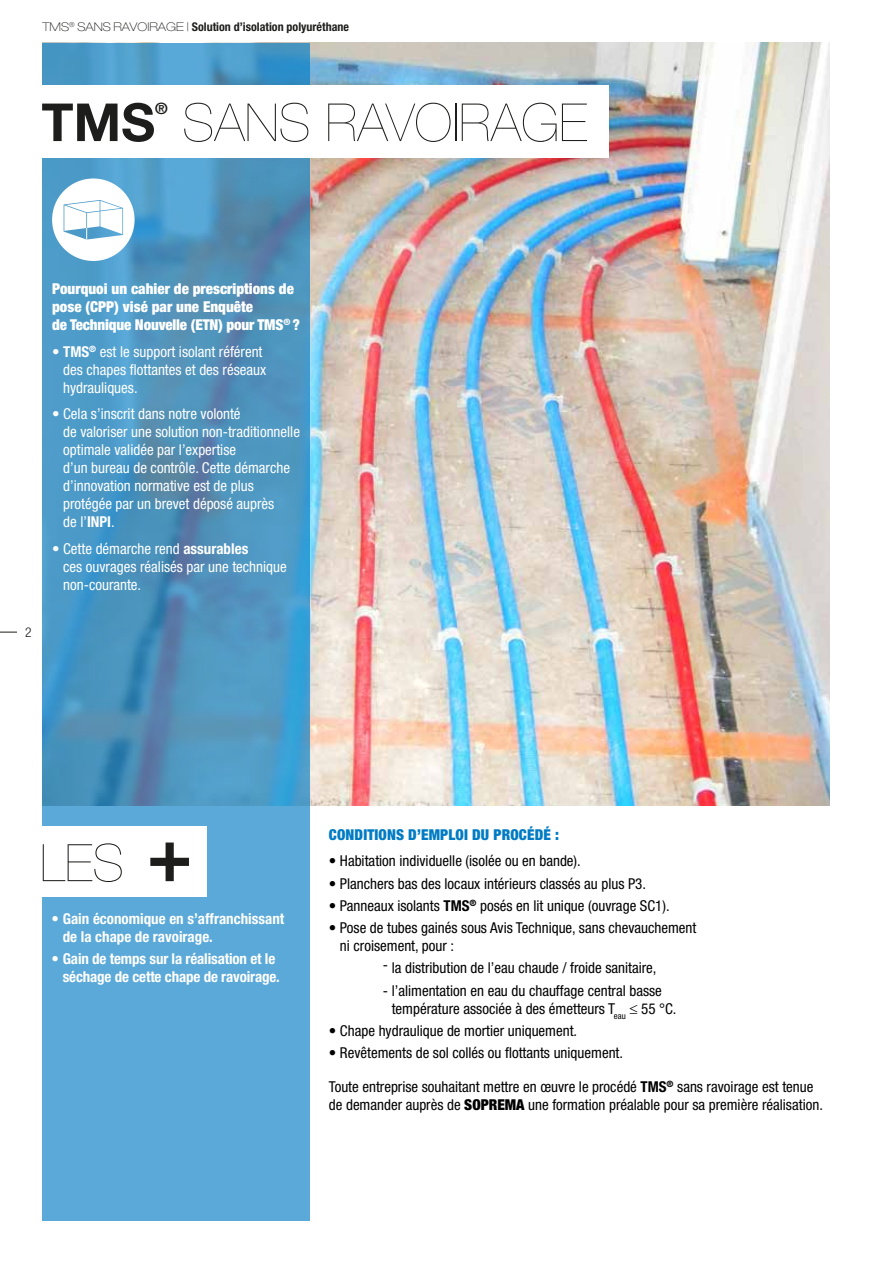
<style>
.page{position:relative;width:893px;height:1263px;background:#fff}
.page>*{position:absolute;margin:0;border:0;box-sizing:border-box;transform-origin:0 0}
.t1{font:200 52.5px "Helvetica Neue";color:#1d1d1b}
.t2{font:700 52.5px "Helvetica Neue";color:#1d1d1b}
.t3{font:200 51.75px "Helvetica Neue";color:#1d1d1b}
.t4{font:700 15.75px "Helvetica Neue";color:#1d1d1b}
.t5{font:condensed 15px/18px "Helvetica Neue";color:#000}
.t6{font:condensed 15px/18px "Helvetica Neue";color:#fff}
.t7{font:700 condensed 15px/18px "Helvetica Neue";letter-spacing:-.01em;color:#fff}
.t8{font:900 condensed 15px/18px "Helvetica Neue";color:#fff}
.t9{font:900 condensed 15px "Helvetica Neue";letter-spacing:.01em;color:#007bc4}
.t10{font:300 condensed 13.5px "Helvetica Neue";color:#1d1d1b}
.t11{font:700 condensed 12px "Helvetica Neue";color:#1d1d1b}
.s1{font-weight:100;font-stretch:expanded}
.s2{font-weight:700}
.s3{font-weight:700;font-size:76.5px}
.s4{font-weight:900}
</style>
<div class="page">
<img style="left:310px;top:43px;width:519px;height:763px">
<svg style="left:43px;top:43px;width:267px;height:1177px;background:#519bc8"></svg>
<svg style="left:0;top:632px;width:17px;height:1px"></svg>
<div style="left:0;top:85px;width:608px;height:72px;background:#fff"></div>
<svg style="left:52px;top:178px;width:83px;height:83px"></svg>
<div style="left:41px;top:826px;width:166px;height:71px;background:#fff"></div>
<p class="t11" style="left:43px;top:20px;width:308px"><span class="s1">TMS</span><sup>®</sup> <span class="s1">SANS RAVOIRAGE |</span> Solution d’isolation polyuréthane</p>
<h1 class="t2" style="left:41px;top:90px;width:115px">TMS</h1>
<p class="t4" style="left:155px;top:99px;width:14px">®</p>
<h1 class="t1" style="left:182px;top:92px;width:406px">SANS RAVOIRAGE</h1>
<p class="t10" style="left:25px;top:624px;width:8px">2</p>
<p class="t8" style="left:52px;top:280px;width:249px">Pourquoi un cahier de prescriptions de pose (CPP) visé par une Enquête<br>de Technique Nouvelle (ETN) pour TMS<sup>®</sup> ?</p>
<p class="t6" style="left:63px;top:342px;width:205px;text-indent:-11px">• <span class="s2">TMS</span><sup>®</sup> est le support isolant référent des chapes flottantes et des réseaux hydrauliques.</p>
<p class="t6" style="left:63px;top:405px;width:238px;text-indent:-11px">• Cela s’inscrit dans notre volonté<br>de valoriser une solution non-traditionnelle optimale validée par l’expertise<br>d’un bureau de contrôle. Cette démarche d’innovation normative est de plus protégée par un brevet déposé auprès<br>de l’<span class="s2">INPI</span>.</p>
<p class="t6" style="left:63px;top:539px;width:225px;text-indent:-11px">• Cette démarche rend <span class="s2">assurables<br></span>ces ouvrages réalisés par une technique non-courante.</p>
<h2 class="t3" style="left:40px;top:833px;width:154px">LES <span class="s3">+</span></h2>
<p class="t7" style="left:63px;top:909px;width:223px;text-indent:-11px">• Gain économique en s’affranchissant de la chape de ravoirage.</p>
<p class="t7" style="left:63px;top:949px;width:219px;text-indent:-11px">• Gain de temps sur la réalisation et le séchage de cette chape de ravoirage.</p>
<p class="t9" style="left:329px;top:825px;width:232px">CONDITIONS D’EMPLOI DU PROCÉDÉ :</p>
<p class="t5" style="left:329px;top:852px;width:253px">• Habitation individuelle (isolée ou en bande).</p>
<p class="t5" style="left:329px;top:874px;width:319px">• Planchers bas des locaux intérieurs classés au plus P3.</p>
<p class="t5" style="left:329px;top:896px;width:342px">• Panneaux isolants <span class="s2">TMS</span><sup>®</sup> posés en lit unique (ouvrage SC1).</p>
<p class="t5" style="left:340px;top:919px;width:358px;text-indent:-11px">• Pose de tubes gainés sous Avis Technique, sans chevauchement ni croisement, pour :</p>
<p class="t5" style="left:383px;top:959px;width:275px">- la distribution de l’eau chaude / froide sanitaire,</p>
<p class="t5" style="left:392px;top:981px;width:286px;text-indent:-9px">- l’alimentation en eau du chauffage central basse température associée à des émetteurs T<sub>eau</sub> ≤ 55 °C.</p>
<p class="t5" style="left:329px;top:1021px;width:250px">• Chape hydraulique de mortier uniquement.</p>
<p class="t5" style="left:329px;top:1044px;width:296px">• Revêtements de sol collés ou flottants uniquement.</p>
<p class="t5" style="left:329px;top:1077px;width:496px">Toute entreprise souhaitant mettre en œuvre le procédé <span class="s2">TMS</span><sup>®</sup> sans ravoirage est tenue de demander auprès de <span class="s4">SOPREMA</span> une formation préalable pour sa première réalisation.</p>
</div>
